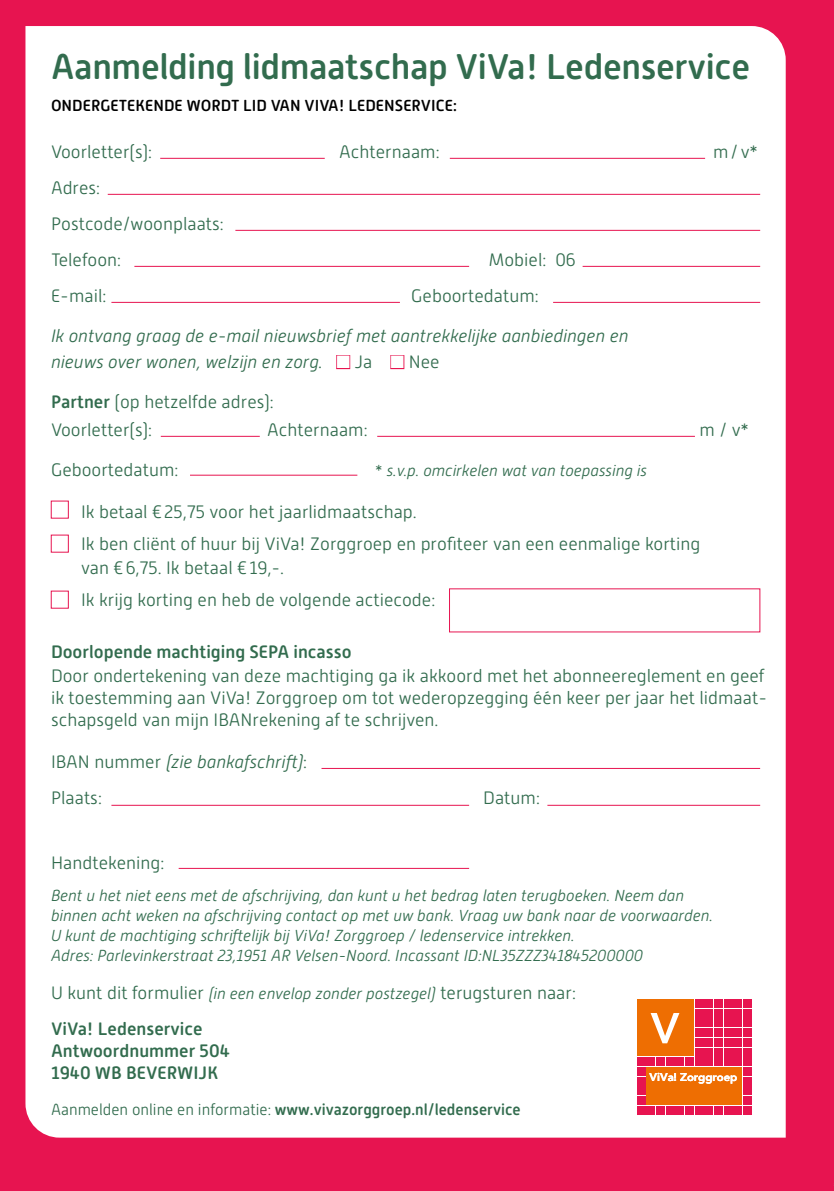
<style>
.page{position:relative;width:834px;height:1191px;background:#fff}
.page>*{position:absolute;margin:0;border:0;box-sizing:border-box;transform-origin:0 0}
.t1{font:500 35.8px "Alwyn New Rounded";letter-spacing:-.01em;color:#326c4e}
.t2{font:300 18px/36px "Alwyn New Rounded";color:#326c4e}
.t3{font:italic 300 18px/26px "Alwyn New Rounded";color:#326c4e}
.t4{font:500 18px/22px "Alwyn New Rounded";color:#326c4e}
.t5{font:italic 300 16px/20px "Alwyn New Rounded";color:#326c4e}
.t6{font:500 16px "Alwyn New Rounded";color:#326c4e}
.t7{font:500 16px "Alwyn New Rounded";color:#000}
.t8{font:800 11.4px "Avenir";color:#fff}
.s1{color:#e71450}
.s2{font-style:normal}
.s3{font-weight:500}
.s4{font-style:italic}
.s5{font-style:italic;font-size:16px}
.s6{font-weight:300}
</style>
<div class="page">
<div style="left:0;top:0;width:833px;height:1191px;background:#e71450"></div>
<div style="left:25px;top:26px;width:760px;height:1111px;background:#fff"></div>
<div style="left:51px;top:501px;width:18px;height:17px;border:1px solid #e71450"></div>
<div style="left:51px;top:535px;width:18px;height:17px;border:1px solid #e71450"></div>
<div style="left:51px;top:591px;width:18px;height:17px;border:1px solid #e71450"></div>
<hr style="left:449px;top:158px;width:256px;height:1px;background:#e71450">
<hr style="left:160px;top:158px;width:165px;height:1px;background:#e71450">
<hr style="left:108px;top:194px;width:652px;height:1px;background:#e71450">
<hr style="left:235px;top:230px;width:525px;height:1px;background:#e71450">
<hr style="left:582px;top:266px;width:178px;height:1px;background:#e71450">
<hr style="left:134px;top:266px;width:335px;height:1px;background:#e71450">
<hr style="left:553px;top:302px;width:207px;height:1px;background:#e71450">
<hr style="left:111px;top:302px;width:289px;height:1px;background:#e71450">
<hr style="left:161px;top:436px;width:99px;height:1px;background:#e71450">
<hr style="left:377px;top:436px;width:317px;height:1px;background:#e71450">
<hr style="left:190px;top:475px;width:167px;height:1px;background:#e71450">
<hr style="left:321px;top:768px;width:439px;height:1px;background:#e71450">
<hr style="left:111px;top:805px;width:358px;height:1px;background:#e71450">
<hr style="left:179px;top:868px;width:290px;height:1px;background:#e71450">
<hr style="left:547px;top:805px;width:213px;height:1px;background:#e71450">
<div style="left:636px;top:999px;width:57px;height:57px;background:#ee6e02"></div>
<div style="left:636px;top:1057px;width:9px;height:9px;background:#e71450"></div>
<div style="left:646px;top:1057px;width:8px;height:9px;background:#e71450"></div>
<div style="left:656px;top:1057px;width:8px;height:9px;background:#e71450"></div>
<div style="left:665px;top:1057px;width:9px;height:9px;background:#e71450"></div>
<div style="left:675px;top:1057px;width:9px;height:9px;background:#e71450"></div>
<div style="left:685px;top:1057px;width:8px;height:9px;background:#e71450"></div>
<div style="left:694px;top:1057px;width:9px;height:9px;background:#e71450"></div>
<div style="left:704px;top:1057px;width:9px;height:9px;background:#e71450"></div>
<div style="left:714px;top:1057px;width:8px;height:9px;background:#e71450"></div>
<div style="left:723px;top:1057px;width:9px;height:9px;background:#e71450"></div>
<div style="left:733px;top:1057px;width:9px;height:9px;background:#e71450"></div>
<div style="left:743px;top:1057px;width:8px;height:9px;background:#e71450"></div>
<div style="left:636px;top:1067px;width:9px;height:8px;background:#e71450"></div>
<div style="left:743px;top:1067px;width:8px;height:8px;background:#e71450"></div>
<div style="left:636px;top:1076px;width:9px;height:9px;background:#e71450"></div>
<div style="left:743px;top:1076px;width:8px;height:9px;background:#e71450"></div>
<div style="left:636px;top:1086px;width:9px;height:9px;background:#e71450"></div>
<div style="left:743px;top:1086px;width:8px;height:9px;background:#e71450"></div>
<div style="left:636px;top:1096px;width:9px;height:8px;background:#e71450"></div>
<div style="left:743px;top:1096px;width:8px;height:8px;background:#e71450"></div>
<div style="left:636px;top:1105px;width:9px;height:9px;background:#e71450"></div>
<div style="left:646px;top:1105px;width:8px;height:9px;background:#e71450"></div>
<div style="left:656px;top:1105px;width:8px;height:9px;background:#e71450"></div>
<div style="left:665px;top:1105px;width:9px;height:9px;background:#e71450"></div>
<div style="left:675px;top:1105px;width:9px;height:9px;background:#e71450"></div>
<div style="left:685px;top:1105px;width:8px;height:9px;background:#e71450"></div>
<div style="left:694px;top:1105px;width:9px;height:9px;background:#e71450"></div>
<div style="left:704px;top:1105px;width:9px;height:9px;background:#e71450"></div>
<div style="left:714px;top:1105px;width:8px;height:9px;background:#e71450"></div>
<div style="left:723px;top:1105px;width:9px;height:9px;background:#e71450"></div>
<div style="left:733px;top:1105px;width:9px;height:9px;background:#e71450"></div>
<div style="left:743px;top:1105px;width:8px;height:9px;background:#e71450"></div>
<div style="left:694px;top:999px;width:9px;height:9px;background:#e71450"></div>
<div style="left:704px;top:999px;width:9px;height:9px;background:#e71450"></div>
<div style="left:714px;top:999px;width:8px;height:9px;background:#e71450"></div>
<div style="left:723px;top:999px;width:9px;height:9px;background:#e71450"></div>
<div style="left:733px;top:999px;width:9px;height:9px;background:#e71450"></div>
<div style="left:743px;top:999px;width:8px;height:9px;background:#e71450"></div>
<div style="left:694px;top:1009px;width:9px;height:8px;background:#e71450"></div>
<div style="left:704px;top:1009px;width:9px;height:8px;background:#e71450"></div>
<div style="left:714px;top:1009px;width:8px;height:8px;background:#e71450"></div>
<div style="left:723px;top:1009px;width:9px;height:8px;background:#e71450"></div>
<div style="left:733px;top:1009px;width:9px;height:8px;background:#e71450"></div>
<div style="left:743px;top:1009px;width:8px;height:8px;background:#e71450"></div>
<div style="left:694px;top:1018px;width:9px;height:9px;background:#e71450"></div>
<div style="left:704px;top:1018px;width:9px;height:9px;background:#e71450"></div>
<div style="left:714px;top:1018px;width:8px;height:9px;background:#e71450"></div>
<div style="left:723px;top:1018px;width:9px;height:9px;background:#e71450"></div>
<div style="left:733px;top:1018px;width:9px;height:9px;background:#e71450"></div>
<div style="left:743px;top:1018px;width:8px;height:9px;background:#e71450"></div>
<div style="left:694px;top:1028px;width:9px;height:9px;background:#e71450"></div>
<div style="left:704px;top:1028px;width:9px;height:9px;background:#e71450"></div>
<div style="left:714px;top:1028px;width:8px;height:9px;background:#e71450"></div>
<div style="left:723px;top:1028px;width:9px;height:9px;background:#e71450"></div>
<div style="left:733px;top:1028px;width:9px;height:9px;background:#e71450"></div>
<div style="left:743px;top:1028px;width:8px;height:9px;background:#e71450"></div>
<div style="left:694px;top:1038px;width:9px;height:8px;background:#e71450"></div>
<div style="left:704px;top:1038px;width:9px;height:8px;background:#e71450"></div>
<div style="left:714px;top:1038px;width:8px;height:8px;background:#e71450"></div>
<div style="left:723px;top:1038px;width:9px;height:8px;background:#e71450"></div>
<div style="left:733px;top:1038px;width:9px;height:8px;background:#e71450"></div>
<div style="left:743px;top:1038px;width:8px;height:8px;background:#e71450"></div>
<div style="left:694px;top:1047px;width:9px;height:9px;background:#e71450"></div>
<div style="left:704px;top:1047px;width:9px;height:9px;background:#e71450"></div>
<div style="left:714px;top:1047px;width:8px;height:9px;background:#e71450"></div>
<div style="left:723px;top:1047px;width:9px;height:9px;background:#e71450"></div>
<div style="left:733px;top:1047px;width:9px;height:9px;background:#e71450"></div>
<div style="left:743px;top:1047px;width:8px;height:9px;background:#e71450"></div>
<svg style="left:650px;top:1013px;width:29px;height:30px"></svg>
<div style="left:646px;top:1067px;width:96px;height:37px;background:#ee6e02"></div>
<h1 class="t1" style="left:51px;top:46px;width:700px">Aanmelding lidmaatschap ViVa! Ledenservice</h1>
<p class="t7" style="left:51px;top:97px;width:407px">ONDERGETEKENDE WORDT LID VAN VIVA! LEDENSERVICE:</p>
<p class="t2" style="left:51px;top:134px;width:103px">Voorletter(s):</p>
<p class="t2" style="left:339px;top:134px;width:102px">Achternaam:</p>
<p class="t2" style="left:712px;top:134px;width:46px">m / v*</p>
<p class="t2" style="left:51px;top:170px;width:174px">Adres:<br>Postcode/woonplaats:<br>Telefoon:</p>
<p class="t2" style="left:489px;top:242px;width:88px">Mobiel: 06</p>
<p class="t2" style="left:51px;top:278px;width:57px">E-mail:</p>
<p class="t2" style="left:411px;top:278px;width:129px">Geboortedatum:</p>
<p class="t3" style="left:51px;top:323px;width:579px">Ik ontvang graag de e-mail nieuwsbrief met aantrekkelijke aanbiedingen en nieuws over wonen, welzijn en zorg. <span class="s1">■</span> <span class="s2">Ja</span> <span class="s1">■</span> <span class="s2">Nee</span></p>
<p class="t2" style="left:51px;top:388px;width:224px;line-height:28px"><span class="s3">Partner</span> (op hetzelfde adres):<br>Voorletter(s):</p>
<p class="t2" style="left:267px;top:412px;width:102px">Achternaam:</p>
<p class="t2" style="left:699px;top:412px;width:51px">m / v*</p>
<p class="t2" style="left:51px;top:452px;width:129px">Geboortedatum:</p>
<p class="t5" style="left:375px;top:461px;width:273px"><span class="s2">*</span> s.v.p. omcirkelen wat van toepassing is</p>
<p class="t2" style="left:81px;top:496px;width:621px;line-height:32px">Ik betaal € 25,75 voor het jaarlidmaatschap.<br>Ik ben cliënt of huur bij ViVa! Zorggroep en profiteer van een eenmalige korting</p>
<p class="t2" style="left:81px;top:552px;width:355px;line-height:32px">van € 6,75. Ik betaal € 19,-.<br>Ik krijg korting en heb de volgende actiecode:</p>
<p class="t4" style="left:51px;top:641px;width:302px">Doorlopende machtiging SEPA incasso</p>
<p class="t2" style="left:51px;top:665px;width:717px;line-height:22px">Door ondertekening van deze machtiging ga ik akkoord met het abonneereglement en geef ik toestemming aan ViVa! Zorggroep om tot wederopzegging één keer per jaar het lidmaat&shy;schapsgeld van mijn IBANrekening af te schrijven.</p>
<p class="t2" style="left:51px;top:744px;width:257px">IBAN nummer <span class="s4">(zie bankafschri-)</span>:<br>Plaats:</p>
<p class="t2" style="left:483px;top:780px;width:58px">Datum:</p>
<p class="t2" style="left:51px;top:844px;width:115px">Handtekening:</p>
<p class="t5" style="left:51px;top:885px;width:663px">Bent u het niet eens met de afschrijving, dan kunt u het bedrag laten terugboeken. Neem dan binnen acht weken na afschrijving contact op met uw bank. Vraag uw bank naar de voorwaarden.<br>U kunt de machtiging schri-elijk bij ViVa! Zorggroep / ledenservice intrekken.<br>Adres: Parlevinkerstraat 23,1951 AR Velsen-Noord. Incassant ID:NL35ZZZ341845200000</p>
<p class="t2" style="left:51px;top:974px;width:526px">U kunt dit formulier <span class="s5">(in een envelop zonder postzegel)</span> terugsturen naar:<br><span class="s3">ViVa! Ledenservice</span></p>
<p class="t4" style="left:51px;top:1039px;width:180px">Antwoordnummer 504<br>1940 WB BEVERWIJK</p>
<p class="t6" style="left:51px;top:1100px;width:471px"><span class="s6">Aanmelden online en informatie:</span> www.vivazorggroep.nl/ledenservice</p>
<p class="t8" style="left:649px;top:1067px;width:89px">ViVa! Zorggroep</p>
</div>
